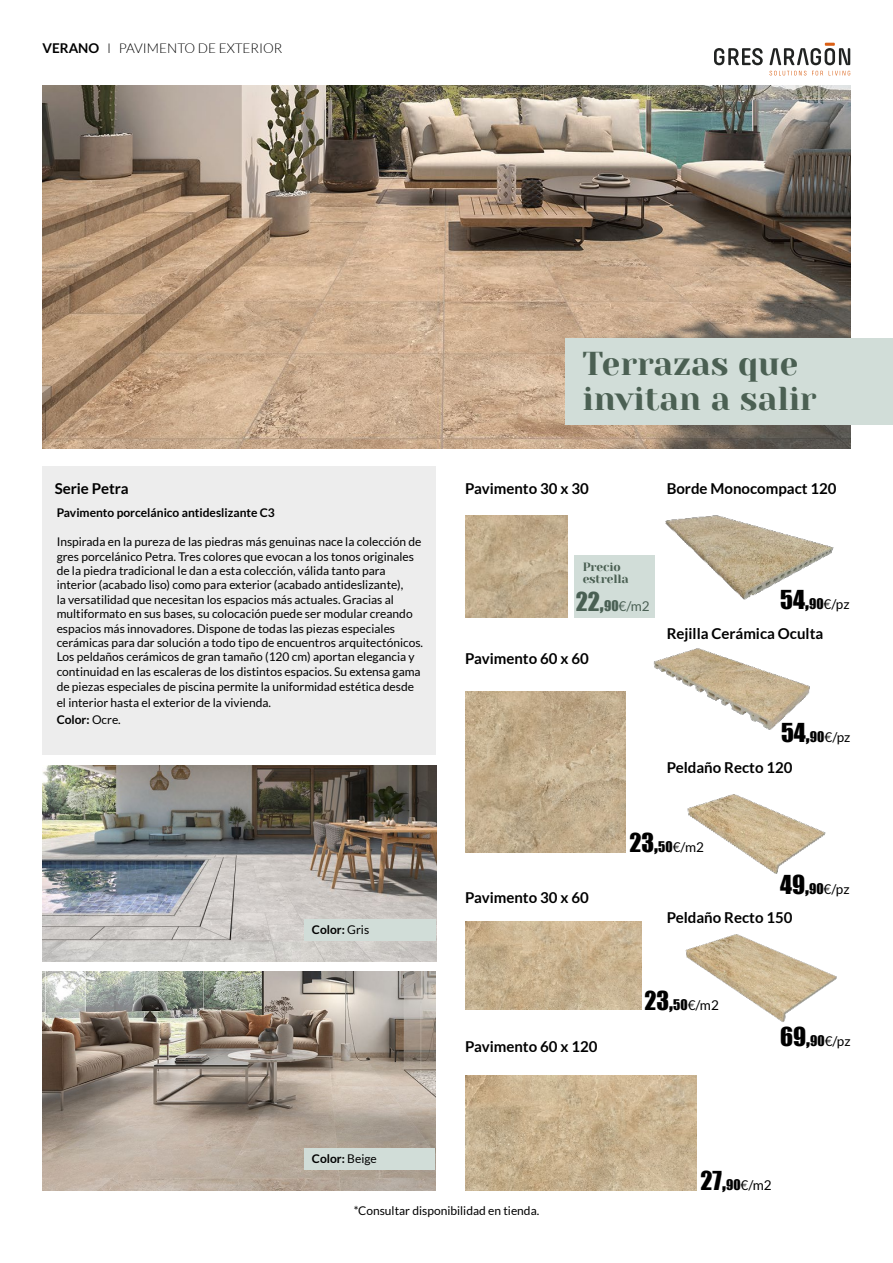
<style>
.page{position:relative;width:893px;height:1263px;background:#fff}
.page>*{position:absolute;margin:0;border:0;box-sizing:border-box;transform-origin:0 0}
.Títulos_cosas{font:33px/34.5px "Yeseva One";color:#4b6053}
.Títulos_productos{font:700 15px "Lato";color:#000}
.t1{font:13.5px "Lato";color:#000}
.t2{font:300 13.5px "Lato";color:#000}
.t3{font:13.5px "Lato";color:#4a6054}
.Cuerpo_párrafos_info{font:12px/14.4px "Lato";color:#000}
.Cuerpo_párrafos_info-2{font:700 12px "Lato";color:#000}
.Títulos_cosas-2{font:12px/12px "Yeseva One";letter-spacing:-.01em;color:#4b6053}
.s1{font-weight:700}
.s2{font-weight:400}
.s3{font-family:"Impact";font-size:24px}
.s4{font-family:"Impact"}
</style>
<div class="page">
<img style="left:43px;top:85px;width:807px;height:364px">
<img style="left:42px;top:972px;width:393px;height:219px">
<img style="left:687px;top:794px;width:139px;height:80px">
<img style="left:685px;top:934px;width:152px;height:88px">
<img style="left:466px;top:516px;width:102px;height:102px">
<img style="left:665px;top:515px;width:169px;height:85px">
<img style="left:465px;top:921px;width:177px;height:88px">
<img style="left:465px;top:1075px;width:232px;height:116px">
<img style="left:465px;top:692px;width:161px;height:160px">
<img style="left:653px;top:648px;width:157px;height:82px">
<div style="left:566px;top:339px;width:327px;height:86px;background:#d1ddd8"></div>
<img style="left:43px;top:765px;width:393px;height:196px">
<div style="left:304px;top:1148px;width:131px;height:21px;background:#d1ddd8"></div>
<div style="left:304px;top:919px;width:132px;height:22px;background:#d1ddd8"></div>
<div style="left:43px;top:467px;width:393px;height:288px;background:#ededed"></div>
<div style="left:574px;top:555px;width:81px;height:63px;background:#d1ddd8"></div>
<svg style="left:714px;top:43px;width:136px;height:22px"></svg>
<svg style="left:769px;top:71px;width:81px;height:4px"></svg>
<p class="t2" style="left:43px;top:41px;width:241px"><span class="s1">VERANO</span> I PAVIMENTO DE EXTERIOR</p>
<p class="Títulos_productos" style="left:55px;top:480px;width:75px">Serie Petra</p>
<p class="Cuerpo_párrafos_info-2" style="left:57px;top:506px;width:220px">Pavimento porcelánico antideslizante C3</p>
<p class="Cuerpo_párrafos_info" style="left:57px;top:535px;width:368px">Inspirada en la pureza de las piedras más genuinas nace la colección de gres porcelánico Petra. Tres colores que evocan a los tonos originales de la piedra tradicional le dan a esta colección, válida tanto para interior (acabado liso) como para exterior (acabado antideslizante),<br>la versatilidad que necesitan los espacios más actuales. Gracias al multiformato en sus bases, su colocación puede ser modular creando espacios más innovadores. Dispone de todas las piezas especiales cerámicas para dar solución a todo tipo de encuentros arquitectónicos.<br>Los peldaños cerámicos de gran tamaño (120 cm) aportan elegancia y continuidad en las escaleras de los distintos espacios. Su extensa gama de piezas especiales de piscina permite la uniformidad estética desde</p>
<p class="Cuerpo_párrafos_info" style="left:57px;top:696px;width:216px">el interior hasta el exterior de la vivienda.</p>
<p class="Cuerpo_párrafos_info-2" style="left:57px;top:712px;width:66px">Color: <span class="s2">Ocre.</span></p>
<p class="Cuerpo_párrafos_info-2" style="left:312px;top:923px;width:59px">Color: <span class="s2">Gris</span></p>
<p class="Cuerpo_párrafos_info-2" style="left:312px;top:1151px;width:66px">Color: <span class="s2">Beige</span></p>
<p class="Títulos_cosas" style="left:583px;top:345px;width:235px">Terrazas que invitan a salir</p>
<p class="Títulos_productos" style="left:465px;top:480px;width:125px">Pavimento 30 x 30</p>
<p class="Títulos_productos" style="left:667px;top:480px;width:171px">Borde Monocompact 120</p>
<p class="Títulos_cosas-2" style="left:583px;top:561px;width:47px">Precio estrella</p>
<p class="t3" style="left:576px;top:599px;width:75px"><span class="s3">22,</span><span class="s4">90</span>€/m2</p>
<p class="Títulos_productos" style="left:465px;top:650px;width:125px">Pavimento 60 x 60</p>
<p class="t1" style="left:780px;top:597px;width:71px"><span class="s3">54,</span><span class="s4">90</span>€/pz</p>
<p class="Títulos_productos" style="left:667px;top:625px;width:158px">Rejilla Cerámica Oculta</p>
<p class="t1" style="left:781px;top:730px;width:71px"><span class="s3">54,</span><span class="s4">90</span>€/pz</p>
<p class="Títulos_productos" style="left:667px;top:759px;width:127px">Peldaño Recto 120</p>
<p class="Títulos_productos" style="left:465px;top:889px;width:125px">Pavimento 30 x 60</p>
<p class="Títulos_productos" style="left:465px;top:1037px;width:134px">Pavimento 60 x 120</p>
<p class="t1" style="left:629px;top:839px;width:76px"><span class="s3">23,</span><span class="s4">50</span>€/m2</p>
<p class="t1" style="left:780px;top:882px;width:71px"><span class="s3">49,</span><span class="s4">90</span>€/pz</p>
<p class="Títulos_productos" style="left:667px;top:909px;width:127px">Peldaño Recto 150</p>
<p class="t1" style="left:644px;top:997px;width:76px"><span class="s3">23,</span><span class="s4">50</span>€/m2</p>
<p class="t1" style="left:780px;top:1034px;width:72px"><span class="s3">69,</span><span class="s4">90</span>€/pz</p>
<p class="t1" style="left:701px;top:1177px;width:73px"><span class="s3">27,</span><span class="s4">90</span>€/m2</p>
<p class="Cuerpo_párrafos_info" style="left:354px;top:1203px;width:187px">*Consultar disponibilidad en tienda.</p>
</div>
